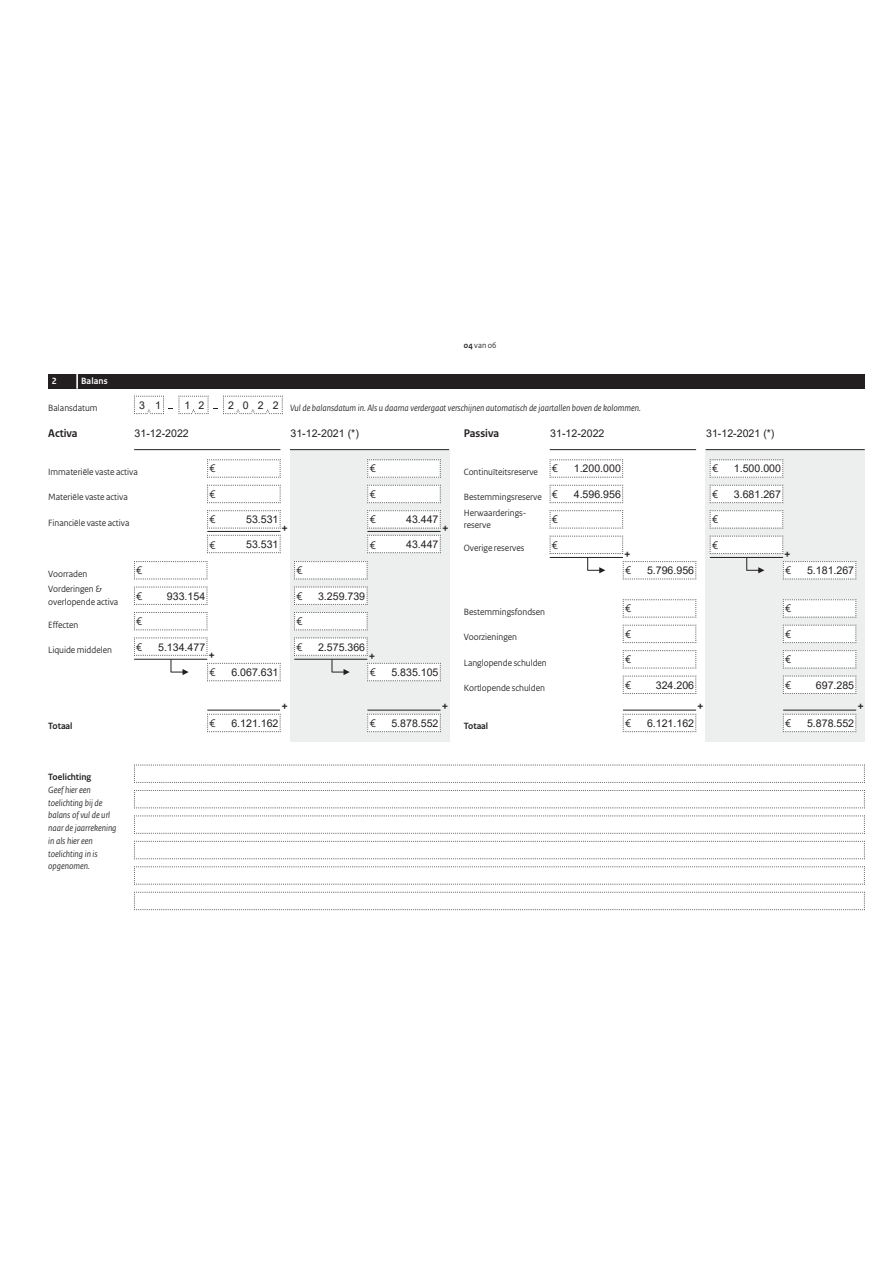
<style>
.page{position:relative;width:893px;height:1263px;background:#fff}
.page>*{position:absolute;margin:0;border:0;box-sizing:border-box;transform-origin:0 0}
.t1{font:700 12.75px "Rijksoverheid Sans Heading";color:#231f20}
.t2{font:11.7px "Rijksoverheid Sans Heading";color:#231f20}
.t3{font:700 11.7px "Rijksoverheid Sans Heading";color:#231f20}
.t4{font:10.65px "Arial";color:#231f20}
.t5{font:9.6px/15.3px "Rijksoverheid Sans Heading";color:#231f20}
.t6{font:italic 9.6px/12.8px "Rijksoverheid Sans Heading";color:#231f20}
.t7{font:700 9.6px "Rijksoverheid Sans Heading";color:#231f20}
.t8{font:700 9.6px "Rijksoverheid Sans Heading";letter-spacing:.01em;color:#fff}
.t9{font:8.55px "Rijksoverheid Sans Heading";color:#231f20}
.s1{font-weight:700}
</style>
<div class="page">
<div style="left:290px;top:449px;width:159px;height:293px;background:#edefef"></div>
<div style="left:706px;top:449px;width:159px;height:293px;background:#edefef"></div>
<hr style="left:706px;top:449px;width:159px;height:1px;background:#231f20">
<hr style="left:290px;top:449px;width:159px;height:1px;background:#231f20">
<hr style="left:134px;top:449px;width:146px;height:1px;background:#231f20">
<hr style="left:550px;top:449px;width:146px;height:1px;background:#231f20">
<svg style="left:207px;top:459px;width:74px;height:19px"></svg>
<svg style="left:623px;top:625px;width:73px;height:18px"></svg>
<svg style="left:783px;top:625px;width:73px;height:18px"></svg>
<svg style="left:623px;top:599px;width:73px;height:19px"></svg>
<svg style="left:783px;top:599px;width:73px;height:19px"></svg>
<svg style="left:207px;top:485px;width:74px;height:18px"></svg>
<svg style="left:623px;top:650px;width:73px;height:19px"></svg>
<svg style="left:783px;top:650px;width:73px;height:19px"></svg>
<svg style="left:134px;top:586px;width:74px;height:19px"></svg>
<svg style="left:549px;top:485px;width:74px;height:18px"></svg>
<svg style="left:709px;top:485px;width:74px;height:18px"></svg>
<svg style="left:134px;top:612px;width:74px;height:19px"></svg>
<svg style="left:549px;top:510px;width:74px;height:19px"></svg>
<svg style="left:709px;top:510px;width:74px;height:19px"></svg>
<svg style="left:134px;top:561px;width:74px;height:19px"></svg>
<svg style="left:549px;top:459px;width:74px;height:19px"></svg>
<svg style="left:709px;top:459px;width:74px;height:19px"></svg>
<svg style="left:207px;top:510px;width:74px;height:19px"></svg>
<svg style="left:623px;top:675px;width:73px;height:19px"></svg>
<svg style="left:783px;top:675px;width:73px;height:19px"></svg>
<svg style="left:207px;top:535px;width:74px;height:18px"></svg>
<svg style="left:623px;top:714px;width:73px;height:18px"></svg>
<svg style="left:783px;top:714px;width:73px;height:18px"></svg>
<svg style="left:207px;top:714px;width:74px;height:18px"></svg>
<svg style="left:367px;top:459px;width:74px;height:19px"></svg>
<svg style="left:367px;top:485px;width:74px;height:18px"></svg>
<svg style="left:294px;top:586px;width:74px;height:19px"></svg>
<svg style="left:294px;top:612px;width:74px;height:19px"></svg>
<svg style="left:294px;top:561px;width:74px;height:19px"></svg>
<svg style="left:367px;top:510px;width:74px;height:19px"></svg>
<svg style="left:367px;top:535px;width:74px;height:18px"></svg>
<svg style="left:367px;top:714px;width:74px;height:18px"></svg>
<svg style="left:134px;top:764px;width:731px;height:19px"></svg>
<svg style="left:134px;top:815px;width:731px;height:19px"></svg>
<svg style="left:134px;top:866px;width:731px;height:19px"></svg>
<svg style="left:134px;top:790px;width:731px;height:19px"></svg>
<svg style="left:134px;top:841px;width:731px;height:18px"></svg>
<svg style="left:134px;top:892px;width:731px;height:18px"></svg>
<svg style="left:134px;top:396px;width:149px;height:18px"></svg>
<div style="left:48px;top:374px;width:817px;height:15px;background:#231f20"></div>
<svg style="left:76px;top:374px;width:2px;height:15px"></svg>
<hr style="left:207px;top:531px;width:73px;height:1px;background:#231f20">
<hr style="left:623px;top:710px;width:73px;height:1px;background:#231f20">
<hr style="left:783px;top:710px;width:73px;height:1px;background:#231f20">
<hr style="left:207px;top:710px;width:73px;height:1px;background:#231f20">
<hr style="left:367px;top:531px;width:73px;height:1px;background:#231f20">
<hr style="left:367px;top:710px;width:73px;height:1px;background:#231f20">
<svg style="left:134px;top:637px;width:147px;height:44px"></svg>
<svg style="left:549px;top:536px;width:147px;height:44px"></svg>
<svg style="left:709px;top:536px;width:147px;height:44px"></svg>
<svg style="left:294px;top:637px;width:147px;height:44px"></svg>
<p class="t8" style="left:52px;top:377px;width:6px">2</p>
<p class="t8" style="left:81px;top:377px;width:28px">Balans</p>
<p class="t9" style="left:464px;top:342px;width:34px"><span class="s1">04</span> van 06</p>
<p class="t4" style="left:139px;top:399px;width:23px">3 1</p>
<p class="t4" style="left:185px;top:399px;width:21px">1 2</p>
<p class="t6" style="left:228px;top:402px;width:414px"><sup>2</sup> <sup>0</sup> <sup>2</sup> <sup>2</sup> Vul de balansdatum in. Als u daarna verdergaat verschijnen automatisch de jaartallen boven de kolommen.</p>
<p class="t4" style="left:135px;top:427px;width:56px">31-12-2022</p>
<p class="t4" style="left:290px;top:427px;width:70px">31-12-2021 (*)</p>
<p class="t4" style="left:550px;top:427px;width:56px">31-12-2022</p>
<p class="t4" style="left:706px;top:427px;width:70px">31-12-2021 (*)</p>
<p class="t5" style="left:48px;top:401px;width:51px">Balansdatum</p>
<p class="t3" style="left:48px;top:428px;width:31px">Activa</p>
<p class="t3" style="left:464px;top:428px;width:37px">Passiva</p>
<p class="t5" style="left:48px;top:465px;width:91px">Immateriële vaste activa</p>
<p class="t2" style="left:370px;top:464px;width:7px">€</p>
<p class="t2" style="left:712px;top:464px;width:7px">€</p>
<p class="t2" style="left:209px;top:464px;width:7px">€</p>
<p class="t2" style="left:552px;top:464px;width:7px">€</p>
<p class="t4" style="left:574px;top:463px;width:49px">1.200.000</p>
<p class="t4" style="left:734px;top:463px;width:49px">1.500.000</p>
<p class="t4" style="left:574px;top:488px;width:49px">4.596.956</p>
<p class="t4" style="left:734px;top:488px;width:49px">3.681.267</p>
<p class="t5" style="left:464px;top:465px;width:76px">Continuïteitsreserve</p>
<p class="t5" style="left:464px;top:490px;width:79px">Bestemmingsreserve<br>Herwaarderings -</p>
<p class="t5" style="left:464px;top:518px;width:28px">reserve</p>
<p class="t5" style="left:464px;top:541px;width:62px">Overige reserves</p>
<p class="t2" style="left:209px;top:490px;width:7px">€</p>
<p class="t2" style="left:552px;top:490px;width:7px">€</p>
<p class="t2" style="left:370px;top:490px;width:7px">€</p>
<p class="t2" style="left:712px;top:490px;width:7px">€</p>
<p class="t5" style="left:48px;top:490px;width:81px">Materiële vaste activa</p>
<p class="t5" style="left:48px;top:516px;width:83px">Financiële vaste activa</p>
<p class="t2" style="left:370px;top:515px;width:7px">€</p>
<p class="t2" style="left:712px;top:515px;width:7px">€</p>
<p class="t2" style="left:209px;top:515px;width:7px">€</p>
<p class="t2" style="left:552px;top:515px;width:7px">€</p>
<p class="t4" style="left:246px;top:514px;width:34px">53.531</p>
<p class="t4" style="left:406px;top:514px;width:34px">43.447</p>
<p class="t4" style="left:246px;top:538px;width:34px">53.531</p>
<p class="t4" style="left:406px;top:538px;width:34px">43.447</p>
<h1 class="t1" style="left:281px;top:522px;width:8px">+</h1>
<h1 class="t1" style="left:442px;top:522px;width:8px">+</h1>
<p class="t2" style="left:209px;top:540px;width:7px">€</p>
<p class="t2" style="left:552px;top:540px;width:7px">€</p>
<p class="t2" style="left:370px;top:540px;width:7px">€</p>
<p class="t2" style="left:712px;top:540px;width:7px">€</p>
<h1 class="t1" style="left:624px;top:548px;width:8px">+</h1>
<h1 class="t1" style="left:784px;top:548px;width:8px">+</h1>
<p class="t5" style="left:48px;top:566px;width:55px">Voorraden<br>Vorderingen &amp;</p>
<p class="t5" style="left:48px;top:595px;width:72px">overlopende activa</p>
<p class="t5" style="left:48px;top:617px;width:32px">Effecten</p>
<p class="t5" style="left:48px;top:643px;width:65px">Liquide middelen</p>
<p class="t7" style="left:48px;top:722px;width:26px">Totaal</p>
<p class="t7" style="left:48px;top:773px;width:44px">Toelichting</p>
<p class="t6" style="left:48px;top:784px;width:70px">Geef hier een toelichting bij de balans of vul de url naar de jaarrekening in als hier een toelichting in is opgenomen.</p>
<p class="t2" style="left:136px;top:566px;width:7px">€</p>
<p class="t2" style="left:136px;top:591px;width:7px">€</p>
<p class="t2" style="left:136px;top:617px;width:7px">€</p>
<p class="t2" style="left:136px;top:642px;width:7px">€</p>
<p class="t2" style="left:296px;top:566px;width:7px">€</p>
<p class="t2" style="left:625px;top:566px;width:7px">€</p>
<p class="t2" style="left:785px;top:566px;width:7px">€</p>
<p class="t2" style="left:625px;top:604px;width:7px">€</p>
<p class="t2" style="left:785px;top:604px;width:7px">€</p>
<p class="t2" style="left:625px;top:630px;width:7px">€</p>
<p class="t2" style="left:785px;top:630px;width:7px">€</p>
<p class="t2" style="left:625px;top:655px;width:7px">€</p>
<p class="t2" style="left:785px;top:655px;width:7px">€</p>
<p class="t2" style="left:625px;top:680px;width:7px">€</p>
<p class="t2" style="left:785px;top:680px;width:7px">€</p>
<p class="t2" style="left:625px;top:719px;width:7px">€</p>
<p class="t2" style="left:785px;top:719px;width:7px">€</p>
<p class="t4" style="left:647px;top:565px;width:49px">5.796.956</p>
<p class="t4" style="left:807px;top:565px;width:49px">5.181.267</p>
<p class="t2" style="left:296px;top:591px;width:7px">€</p>
<p class="t4" style="left:167px;top:590px;width:40px">933.154</p>
<p class="t4" style="left:318px;top:590px;width:49px">3.259.739</p>
<p class="t5" style="left:464px;top:605px;width:83px">Bestemmingsfondsen</p>
<p class="t5" style="left:464px;top:630px;width:55px">Voorzieningen</p>
<p class="t5" style="left:464px;top:655px;width:84px">Langlopende schulden</p>
<p class="t5" style="left:464px;top:681px;width:83px">Kortlopende schulden</p>
<p class="t7" style="left:464px;top:722px;width:26px">Totaal</p>
<p class="t2" style="left:296px;top:617px;width:7px">€</p>
<p class="t2" style="left:296px;top:642px;width:7px">€</p>
<p class="t4" style="left:158px;top:641px;width:49px">5.134.477</p>
<p class="t4" style="left:318px;top:641px;width:49px">2.575.366</p>
<p class="t4" style="left:231px;top:666px;width:49px">6.067.631</p>
<p class="t4" style="left:391px;top:666px;width:49px">5.835.105</p>
<h1 class="t1" style="left:208px;top:650px;width:8px">+</h1>
<h1 class="t1" style="left:369px;top:651px;width:8px">+</h1>
<p class="t2" style="left:209px;top:668px;width:7px">€</p>
<p class="t2" style="left:370px;top:668px;width:7px">€</p>
<p class="t4" style="left:656px;top:679px;width:40px">324.206</p>
<p class="t4" style="left:816px;top:679px;width:40px">697.285</p>
<p class="t4" style="left:647px;top:717px;width:49px">6.121.162</p>
<p class="t4" style="left:807px;top:717px;width:49px">5.878.552</p>
<h1 class="t1" style="left:281px;top:701px;width:8px">+</h1>
<h1 class="t1" style="left:697px;top:701px;width:8px">+</h1>
<h1 class="t1" style="left:857px;top:701px;width:8px">+</h1>
<h1 class="t1" style="left:442px;top:701px;width:8px">+</h1>
<p class="t2" style="left:209px;top:719px;width:7px">€</p>
<p class="t2" style="left:370px;top:719px;width:7px">€</p>
<p class="t4" style="left:231px;top:717px;width:49px">6.121.162</p>
<p class="t4" style="left:391px;top:717px;width:49px">5.878.552</p>
</div>
